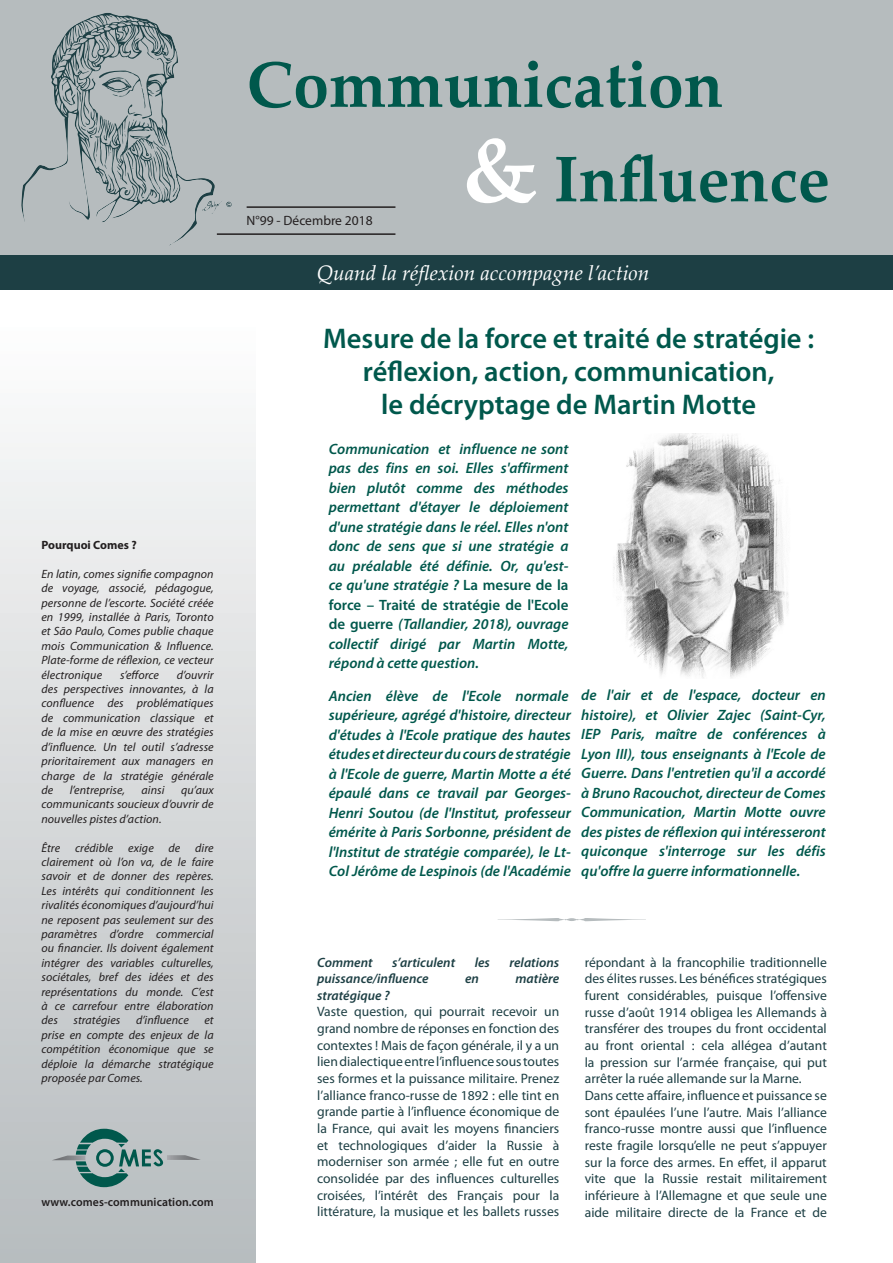
<style>
.page{position:relative;width:893px;height:1263px;background:#fff}
.page>*{position:absolute;margin:0;border:0;box-sizing:border-box;transform-origin:0 0}
.t1{font:700 64.5px/94.5px "Palatino Linotype";color:#00584c}
.Titre_article_P1_cop{font:600 28.5px "Myriad Pro";color:#00584c}
.t2{font:italic 21px "Palatino Linotype";color:#fff}
.Style__-chapô_p_1{font:italic 600 15px/19.5px "Myriad Pro";color:#00584c;text-align:justify}
.Style_de_paragraphe{font:13.65px/16.6px "Myriad Pro";color:#1d3f44;text-align:justify}
.Style_de_paragraphe-2{font:italic 600 13.5px "Myriad Pro";color:#1d3f44}
.Traits{font:13.5px "Myriad Pro";color:#231f20}
.t3{font:italic 12px/14.4px "Myriad Pro";letter-spacing:.005em;color:#231f20;text-align:justify}
.t4{font:600 12px "Myriad Pro";letter-spacing:.005em;color:#231f20}
.t5{font:700 12px "Myriad Pro";color:#231f20}
.s1{font-size:90px;color:#fff}
.s2{font-style:normal}
</style>
<div class="page">
<div style="left:0;top:0;width:893px;height:255px;background:#b6bcbe"></div>
<div style="left:0;top:255px;width:893px;height:34px;background:#1d3f44"></div>
<svg style="left:21px;top:13px;width:192px;height:233px"></svg>
<div style="left:0;top:293px;width:255px;height:970px;background:linear-gradient(to bottom,#fff,#b5babd)"></div>
<svg style="left:52px;top:1129px;width:149px;height:58px;background:#99adad"></svg>
<hr style="left:247px;top:206px;width:148px;height:2px;background:#231f20">
<hr style="left:217px;top:233px;width:178px;height:2px;background:#231f20">
<svg style="left:498px;top:918px;width:148px;height:3px"></svg>
<img style="left:613px;top:434px;width:176px;height:244px">
<p class="t5" style="left:41px;top:537px;width:97px">Pourquoi Comes ?</p>
<p class="t3" style="left:41px;top:566px;width:174px">En latin, comes signifie compagnon de voyage, associé, pédagogue, personne de l’escorte. Société créée en 1999, installée à Paris, Toronto et São Paulo, Comes publie chaque mois Communication &amp; Influence.<br>Plate-forme de réflexion, ce vecteur électronique</p>
<p class="t3" style="left:120px;top:667px;width:41px">s’efforce</p>
<p class="t3" style="left:41px;top:667px;width:174px;text-indent:135px">d’ouvrir des perspectives innovantes, à la confluence des problématiques de communication classique et de la mise en œuvre des stratégies d’influence. Un tel outil s’adresse prioritairement aux managers en charge de la stratégie générale de</p>
<p class="t3" style="left:70px;top:782px;width:57px">l’entreprise,</p>
<p class="t3" style="left:142px;top:782px;width:24px">ainsi</p>
<p class="t3" style="left:41px;top:782px;width:174px;text-indent:140px">qu’aux communicants soucieux d’ouvrir de nouvelles pistes d’action.</p>
<p class="t3" style="left:41px;top:840px;width:174px">Être crédible exige de dire clairement où l’on va, de le faire savoir et de donner des repères.<br>Les intérêts qui conditionnent les rivalités économiques d’aujourd’hui ne reposent pas seulement sur des paramètres d’ordre commercial ou financier. Ils doivent également intégrer des variables culturelles, sociétales, bref des idées et des représentations du monde. C’est à ce carrefour entre élaboration des</p>
<p class="t3" style="left:73px;top:1013px;width:48px">stratégies</p>
<p class="t3" style="left:136px;top:1013px;width:54px">d’influence</p>
<p class="t3" style="left:41px;top:1013px;width:174px;text-indent:163px">et prise en compte des enjeux de la compétition économique que se déploie la démarche stratégique proposée par Comes.</p>
<p class="t4" style="left:41px;top:1194px;width:174px">www.comes-communication.com</p>
<h1 class="t1" style="left:463px;top:35px;width:369px;text-indent:-216px">Communication<br><span class="s1">&amp;</span> Influence</h1>
<p class="Traits" style="left:247px;top:212px;width:127px">N°99 - Décembre 2018</p>
<h3 class="t2" style="left:317px;top:258px;width:334px">Quand la réflexion accompagne l’action</h3>
<p class="Titre_article_P1_cop" style="left:323px;top:320px;width:493px">Mesure de la force et traité de stratégie :</p>
<p class="Titre_article_P1_cop" style="left:363px;top:353px;width:413px">réflexion, action, communication,</p>
<p class="Titre_article_P1_cop" style="left:381px;top:386px;width:377px">le décryptage de Martin Motte</p>
<p class="Style__-chapô_p_1" style="left:329px;top:439px;width:241px">Communication et influence ne sont pas des fins en soi. Elles s'affirment bien plutôt comme des méthodes permettant d'étayer le déploiement d'une stratégie dans le réel. Elles n'ont donc de sens que si une stratégie a au préalable été définie. Or, qu'est&shy;ce qu'une stratégie ? <span class="s2">La mesure de la force – Traité de stratégie de l'Ecole de guerre</span> (Tallandier, 2018), ouvrage collectif dirigé par Martin Motte, répond à cette question.</p>
<p class="Style__-chapô_p_1" style="left:329px;top:685px;width:244px;text-align:left">Ancien élève de l'Ecole normale supérieure, agrégé d'histoire, directeur d'études à l'Ecole pratique des hautes études et directeur du cours de stratégie à l'Ecole de guerre, Martin Motte a été épaulé dans ce travail par Georges-Henri Soutou (de l'Institut, professeur émérite à Paris Sorbonne, président de l'Institut de stratégie comparée), le Lt-Col Jérôme de Lespinois (de l'Académie</p>
<p class="Style__-chapô_p_1" style="left:581px;top:685px;width:246px">de l'air et de l'espace, docteur en histoire), et Olivier Zajec (Saint-Cyr, IEP Paris, maître de conférences à Lyon III), tous enseignants à l'Ecole de Guerre. Dans l'entretien qu'il a accordé à Bruno Racouchot, directeur de Comes Communication, Martin Motte ouvre des pistes de réflexion qui intéresseront quiconque s'interroge sur les défis qu'offre la guerre informationnelle.</p>
<p class="Style_de_paragraphe-2" style="left:317px;top:953px;width:57px">Comment</p>
<p class="Style_de_paragraphe-2" style="left:392px;top:953px;width:64px">s’articulent</p>
<p class="Style_de_paragraphe-2" style="left:475px;top:953px;width:17px">les</p>
<p class="Style_de_paragraphe-2" style="left:509px;top:953px;width:51px">relations</p>
<p class="Style_de_paragraphe-2" style="left:317px;top:970px;width:113px">puissance/influence</p>
<p class="Style_de_paragraphe-2" style="left:465px;top:970px;width:15px">en</p>
<p class="Style_de_paragraphe-2" style="left:515px;top:970px;width:45px">matière</p>
<p class="Style_de_paragraphe-2" style="left:317px;top:986px;width:74px">stratégique ?</p>
<p class="Style_de_paragraphe" style="left:317px;top:1003px;width:244px">Vaste question, qui pourrait recevoir un grand nombre de réponses en fonction des contextes ! Mais de façon générale, il y a un lien dialectique entre l’influence sous toutes ses formes et la puissance militaire. Prenez l’alliance franco-russe de 1892 : elle tint en grande partie à l’influence économique de la France, qui avait les moyens financiers et technologiques d’aider la Russie à moderniser son armée ; elle fut en outre consolidée par des influences culturelles croisées, l’intérêt des Français pour la littérature, la musique et les ballets russes</p>
<p class="Style_de_paragraphe" style="left:585px;top:953px;width:244px">répondant à la francophilie traditionnelle des élites russes. Les bénéfices stratégiques furent considérables, puisque l’offensive russe d’août 1914 obligea les Allemands à transférer des troupes du front occidental au front oriental : cela allégea d’autant la pression sur l’armée française, qui put arrêter la ruée allemande sur la Marne.</p>
<p class="Style_de_paragraphe" style="left:585px;top:1087px;width:244px">Dans cette affaire, influence et puissance se sont épaulées l’une l’autre. Mais l’alliance franco-russe montre aussi que l’influence reste fragile lorsqu’elle ne peut s’appuyer sur la force des armes. En effet, il apparut vite que la Russie restait militairement inférieure à l’Allemagne et que seule une aide militaire directe de la France et de</p>
</div>
